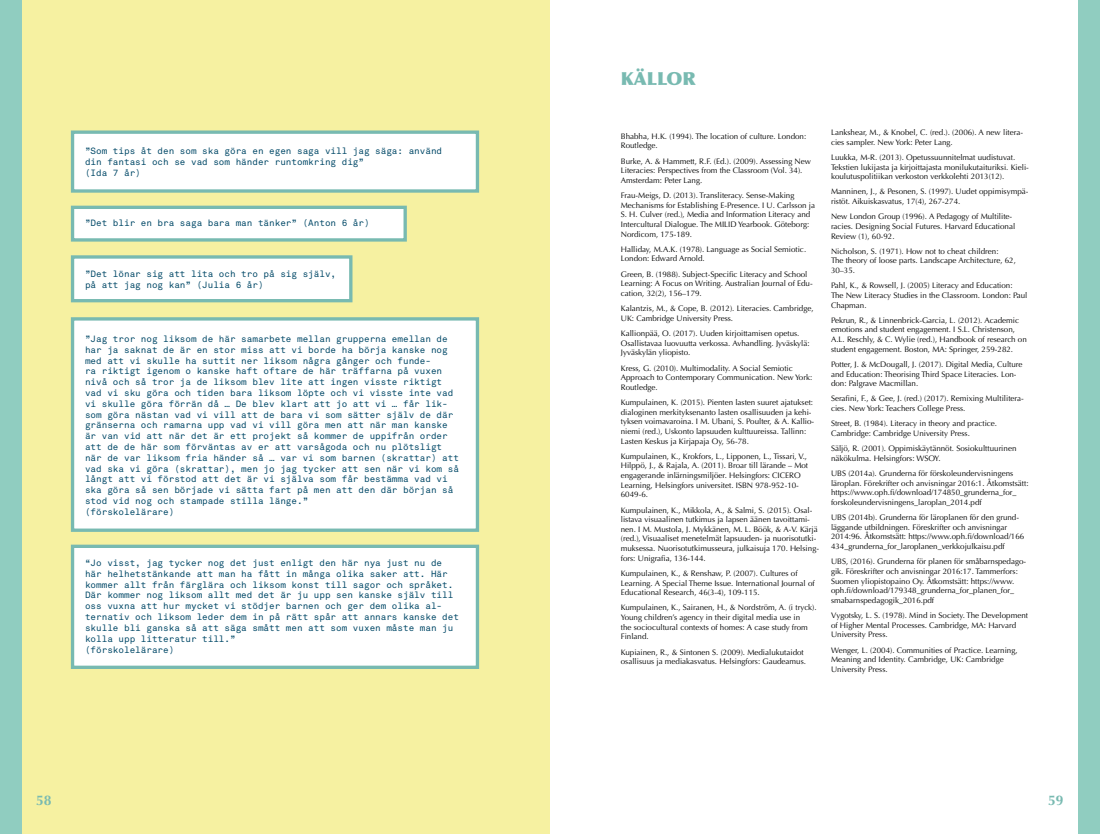
<style>
.page{position:relative;width:1100px;height:834px;background:#fff}
.page>*{position:absolute;margin:0;border:0;box-sizing:border-box;transform-origin:0 0}
.t1{font:900 18px "Optima";color:#78bab1}
.t2{font:700 14px "Optima";color:#78bab1}
.t3{font:9px/10.8px "Akkurat Mono";color:#004867}
.t4{font:8px/9.6px "Optima";color:#010202}
</style>
<div class="page">
<div style="left:0;top:0;width:550px;height:833px;background:#f6f1a1"></div>
<div style="left:0;top:0;width:21px;height:833px;background:#90cdc0"></div>
<div style="left:1079px;top:0;width:21px;height:833px;background:#90cdc0"></div>
<div style="left:71px;top:544px;width:408px;height:125px;background:#fff;border:3px solid #78bab1"></div>
<div style="left:71px;top:317px;width:408px;height:214px;background:#fff;border:3px solid #78bab1"></div>
<div style="left:71px;top:130px;width:408px;height:63px;background:#fff;border:3px solid #78bab1"></div>
<div style="left:71px;top:206px;width:336px;height:35px;background:#fff;border:3px solid #78bab1"></div>
<div style="left:71px;top:255px;width:281px;height:47px;background:#fff;border:3px solid #78bab1"></div>
<p class="t3" style="left:85px;top:146px;width:359px">”Som tips åt den som ska göra en egen saga vill jag säga: använd din fantasi och se vad som händer runtomkring dig”<br>(Ida 7 år)</p>
<p class="t3" style="left:85px;top:218px;width:286px">”Det blir en bra saga bara man tänker” (Anton 6 år)</p>
<p class="t3" style="left:85px;top:268px;width:253px">”Det lönar sig att lita och tro på sig själv, på att jag nog kan” (Julia 6 år)</p>
<p class="t3" style="left:85px;top:333px;width:375px">”Jag tror nog liksom de här samarbete mellan grupperna emellan de har ja saknat de är en stor miss att vi borde ha börja kanske nog med att vi skulle ha suttit ner liksom några gånger och funde-<br>ra riktigt igenom o kanske haft oftare de här träffarna på vuxen nivå och så tror ja de liksom blev lite att ingen visste riktigt vad vi sku göra och tiden bara liksom löpte och vi visste inte vad vi skulle göra förrän då … De blev klart att jo att vi … får lik&shy;som göra nästan vad vi vill att de bara vi som sätter själv de där gränserna och ramarna upp vad vi vill göra men att när man kanske är van vid att när det är ett projekt så kommer de uppifrån order att de de här som förväntas av er att varsågoda och nu plötsligt när de var liksom fria händer så … var vi som barnen (skrattar) att vad ska vi göra (skrattar), men jo jag tycker att sen när vi kom så långt att vi förstod att det är vi själva som får bestämma vad vi ska göra så sen började vi sätta fart på men att den där början så stod vid nog och stampade stilla länge.”<br>(förskolelärare)</p>
<p class="t3" style="left:85px;top:557px;width:375px">“Jo visst, jag tycker nog det just enligt den här nya just nu de här helhetstänkande att man ha fått in många olika saker att. Här kommer allt från färglära och liksom konst till sagor och språket.<br>Där kommer nog liksom allt med det är ju upp sen kanske själv till oss vuxna att hur mycket vi stödjer barnen och ger dem olika al&shy;ternativ och liksom leder dem in på rätt spår att annars kanske det skulle bli ganska så att säga smått men att som vuxen måste man ju kolla upp litteratur till.”<br>(förskolelärare)</p>
<h1 class="t1" style="left:621px;top:68px;width:76px">KÄLLOR</h1>
<p class="t4" style="left:621px;top:131px;width:187px">Bhabha, H.K. (1994). The location of culture. London:<br>Routledge.</p>
<p class="t4" style="left:621px;top:156px;width:192px">Burke, A. &amp; Hammett, R.F. (Ed.). (2009). Assessing New<br>Literacies: Perspectives from the Classroom (Vol. 34).<br>Amsterdam: Peter Lang.</p>
<p class="t4" style="left:621px;top:191px;width:196px">Frau-Meigs, D. (2013). Transliteracy. Sense-Making Mechanisms for Establishing E-Presence. I U. Carlsson ja S. H. Culver (red.), Media and Information Literacy and Intercultural Dialogue. The MILID Yearbook. Göteborg:<br>Nordicom, 175-189.</p>
<p class="t4" style="left:621px;top:244px;width:187px">Halliday, M.A.K. (1978). Language as Social Semiotic.<br>London: Edward Arnold.</p>
<p class="t4" style="left:621px;top:269px;width:193px">Green, B. (1988). Subject-Specific Literacy and School<br>Learning: A Focus on Writing. Australian Journal of Edu&shy;cation, 32(2), 156–179.</p>
<p class="t4" style="left:621px;top:304px;width:194px">Kalantzis, M., &amp; Cope, B. (2012). Literacies. Cambridge,<br>UK: Cambridge University Press.</p>
<p class="t4" style="left:621px;top:329px;width:190px">Kallionpää, O. (2017). Uuden kirjoittamisen opetus.<br>Osallistavaa luovuutta verkossa. Avhandling. Jyväskylä:<br>Jyväskylän yliopisto.</p>
<p class="t4" style="left:621px;top:363px;width:193px">Kress, G. (2010). Multimodality. A Social Semiotic<br>Approach to Contemporary Communication. New York:<br>Routledge.</p>
<p class="t4" style="left:621px;top:397px;width:195px">Kumpulainen, K. (2015). Pienten lasten suuret ajatukset: dialoginen merkityksenanto lasten osallisuuden ja kehi&shy;tyksen voimavaroina. I M. Ubani, S. Poulter, &amp; A. Kallio&shy;niemi (red.), Uskonto lapsuuden kulttuureissa. Tallinn:<br>Lasten Keskus ja Kirjapaja Oy, 56-78.</p>
<p class="t4" style="left:621px;top:451px;width:189px">Kumpulainen, K., Krokfors, L., Lipponen, L., Tissari, V., Hilppö, J., &amp; Rajala, A. (2011). Broar till lärande – Mot engagerande inlärningsmiljöer. Helsingfors: CICERO Learning, Helsingfors universitet. ISBN 978-952-10- 6049-6.</p>
<p class="t4" style="left:621px;top:505px;width:200px">Kumpulainen, K., Mikkola, A., &amp; Salmi, S. (2015). Osal&shy;listava visuaalinen tutkimus ja lapsen äänen tavoittami&shy;nen. I M. Mustola, J. Mykkänen, M. L. Böök, &amp; A-V. Kärjä (red.), Visuaaliset menetelmät lapsuuden- ja nuorisotutki&shy;muksessa. Nuorisotutkimusseura, julkaisuja 170. Helsing&shy;fors: Unigrafia, 136-144.</p>
<p class="t4" style="left:621px;top:568px;width:195px">Kumpulainen, K., &amp; Renshaw, P. (2007). Cultures of<br>Learning. A Special Theme Issue. International Journal of<br>Educational Research, 46(3-4), 109-115.</p>
<p class="t4" style="left:621px;top:603px;width:197px">Kumpulainen, K., Sairanen, H., &amp; Nordström, A. (i tryck).<br>Young children’s agency in their digital media use in<br>the sociocultural contexts of homes: A case study from Finland.</p>
<p class="t4" style="left:621px;top:647px;width:187px">Kupiainen, R., &amp; Sintonen S. (2009). Medialukutaidot osallisuus ja mediakasvatus. Helsingfors: Gaudeamus.</p>
<p class="t4" style="left:831px;top:128px;width:193px">Lankshear, M., &amp; Knobel, C. (red.). (2006). A new litera&shy;cies sampler. New York: Peter Lang.</p>
<p class="t4" style="left:831px;top:152px;width:199px">Luukka, M-R. (2013). Opetussuunnitelmat uudistuvat.<br>Tekstien lukijasta ja kirjoittajasta monilukutaituriksi. Kieli&shy;koulutuspolitiikan verkoston verkkolehti 2013(12).</p>
<p class="t4" style="left:831px;top:187px;width:199px">Manninen, J., &amp; Pesonen, S. (1997). Uudet oppimisympä&shy;ristöt. Aikuiskasvatus, 17(4), 267-274.</p>
<p class="t4" style="left:831px;top:212px;width:186px">New London Group (1996). A Pedagogy of Multilite&shy;racies. Designing Social Futures. Harvard Educational<br>Review (1), 60-92.</p>
<p class="t4" style="left:831px;top:246px;width:186px">Nicholson, S. (1971). How not to cheat children:<br>The theory of loose parts. Landscape Architecture, 62,<br>30–35.</p>
<p class="t4" style="left:831px;top:281px;width:198px">Pahl, K., &amp; Rowsell, J. (2005) Literacy and Education:<br>The New Literacy Studies in the Classroom. London: Paul<br>Chapman.</p>
<p class="t4" style="left:831px;top:315px;width:197px">Pekrun, R., &amp; Linnenbrick-Garcia, L. (2012). Academic emotions and student engagement. I S.L. Christenson, A.L. Reschly, &amp; C. Wylie (red.), Handbook of research on student engagement. Boston, MA: Springer, 259-282.</p>
<p class="t4" style="left:831px;top:359px;width:193px">Potter, J. &amp; McDougall, J. (2017). Digital Media, Culture and Education: Theorising Third Space Literacies. Lon&shy;don: Palgrave Macmillan.</p>
<p class="t4" style="left:831px;top:394px;width:194px">Serafini, F., &amp; Gee, J. (red.) (2017). Remixing Multilitera&shy;cies. New York: Teachers College Press.</p>
<p class="t4" style="left:831px;top:419px;width:168px">Street, B. (1984). Literacy in theory and practice.<br>Cambridge: Cambridge University Press.</p>
<p class="t4" style="left:831px;top:443px;width:187px">Säljö, R. (2001). Oppimiskäytännöt. Sosiokulttuurinen näkökulma. Helsingfors: WSOY.</p>
<p class="t4" style="left:831px;top:468px;width:199px">UBS (2014a). Grunderna för förskoleundervisningens läroplan. Förekrifter och anvisningar 2016:1. Åtkomstsätt: https://www.oph.fi/download/174850_grunderna_for_ forskoleundervisningens_laroplan_2014.pdf</p>
<p class="t4" style="left:831px;top:512px;width:195px">UBS (2014b). Grunderna för läroplanen för den grund&shy;läggande utbildningen. Föreskrifter och anvisningar 2014:96. Åtkomstsätt: https://www.oph.fi/download/166<br>434_grunderna_for_laroplanen_verkkojulkaisu.pdf</p>
<p class="t4" style="left:831px;top:556px;width:197px">UBS, (2016). Grunderna för planen för småbarnspedago&shy;gik. Föreskrifter och anvisningar 2016:17. Tammerfors:<br>Suomen yliopistopaino Oy. Åtkomstsätt: https://www. oph.fi/download/179348_grunderna_for_planen_for_ smabarnspedagogik_2016.pdf</p>
<p class="t4" style="left:831px;top:610px;width:198px">Vygotsky, L. S. (1978). Mind in Society. The Development of Higher Mental Processes. Cambridge, MA: Harvard<br>University Press.</p>
<p class="t4" style="left:831px;top:645px;width:188px">Wenger, L. (2004). Communities of Practice. Learning,<br>Meaning and Identity. Cambridge, UK: Cambridge<br>University Press.</p>
<h2 class="t2" style="left:36px;top:791px;width:17px">58</h2>
<h2 class="t2" style="left:1048px;top:791px;width:17px">59</h2>
</div>
